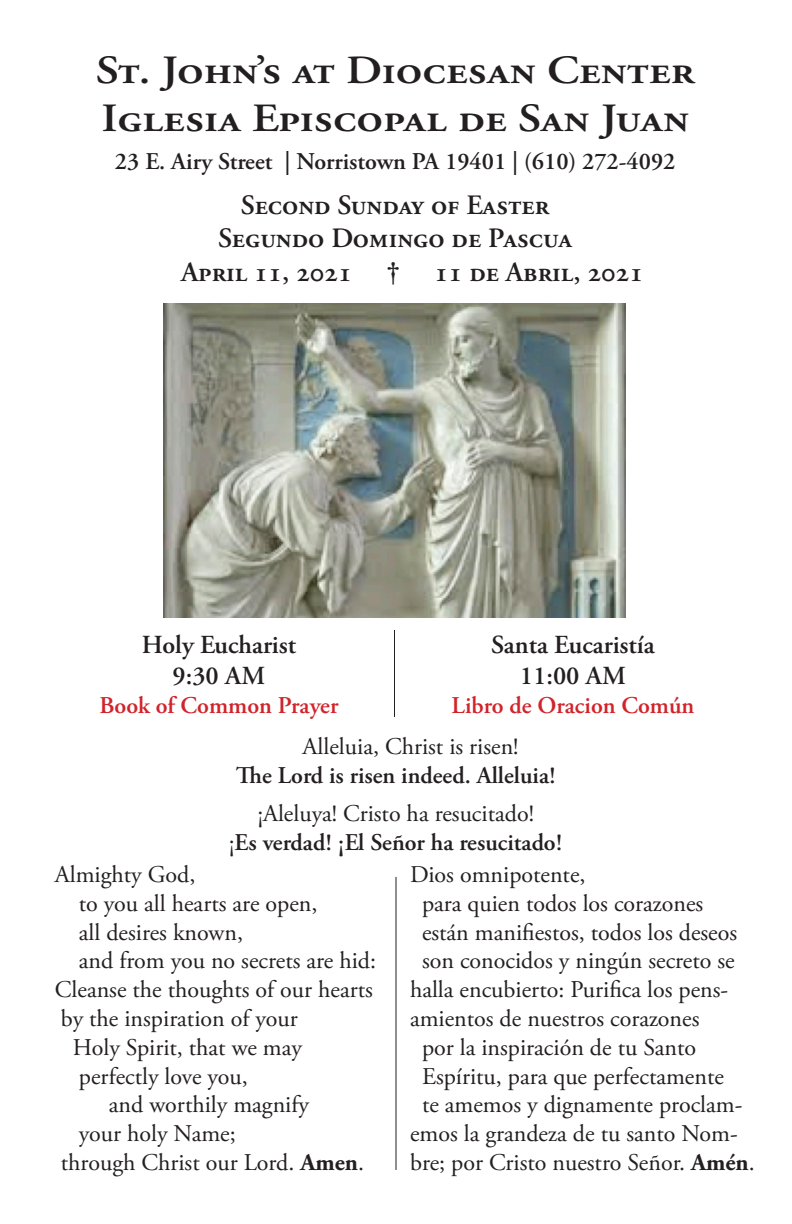
<style>
.page{position:relative;width:792px;height:1224px;background:#fff}
.page>*{position:absolute;margin:0;border:0;box-sizing:border-box;transform-origin:0 0}
.t1{font:600 40px/48px "Adobe Garamond Pro";color:#231f20;scale:1.15 1}
.Chapter_Small_Caps{font:600 28px "Adobe Garamond Pro";color:#231f20}
.Heading_13pt{font:600 26px/31.2px "Adobe Garamond Pro";color:#231f20;text-align:center}
.t2{font:24px "Adobe Garamond Pro";color:#231f20}
.t3{font:600 24px/28.8px "Adobe Garamond Pro";color:#231f20}
.Heading_13pt-2{font:600 24px "Adobe Garamond Pro";color:#d1232a}
.s1{font-weight:400}
.s2{font-weight:700}
</style>
<div class="page">
<hr style="left:396px;top:877px;width:1px;height:293px;background:#231f20">
<hr style="left:394px;top:630px;width:1px;height:87px;background:#231f20">
<img style="left:163px;top:303px;width:462px;height:315px">
<h1 class="t1" style="left:96px;top:47px;width:522px">St. John’s at Diocesan Center<br>Iglesia Episcopal de San Juan</h1>
<p class="t3" style="left:115px;top:147px;width:562px">23 E. Airy Street | Norristown PA 19401 | (610) 272-4092</p>
<p class="Chapter_Small_Caps" style="left:241px;top:189px;width:310px">Second Sunday of Easter</p>
<p class="Chapter_Small_Caps" style="left:218px;top:222px;width:356px">Segundo Domingo de Pascua</p>
<p class="Chapter_Small_Caps" style="left:181px;top:256px;width:464px">April 11, 2021 † 11 de Abril, 2021</p>
<p class="Heading_13pt" style="left:142px;top:629px;width:156px">Holy Eucharist<br>9:30 AM</p>
<p class="Heading_13pt-2" style="left:100px;top:692px;width:241px">Book of Common Prayer</p>
<p class="Heading_13pt" style="left:491px;top:629px;width:166px">Santa Eucaristía<br>11:00 AM</p>
<p class="Heading_13pt-2" style="left:452px;top:691px;width:244px">Libro de Oracion Común</p>
<p class="t3" style="left:236px;top:732px;width:321px;text-indent:67px"><span class="s1">Alleluia, Christ is risen!<br></span>The Lord is risen indeed. Alleluia!</p>
<p class="t3" style="left:229px;top:799px;width:335px;text-align:center"><span class="s1">¡Aleluya! Cristo ha resucitado!<br>¡</span>Es verdad! ¡El Señor ha resucitado!</p>
<p class="t2" style="left:410px;top:860px;width:177px">Dios omnipotente,</p>
<p class="t2" style="left:422px;top:889px;width:283px">para quien todos los corazones</p>
<p class="t2" style="left:422px;top:918px;width:317px">están manifiestos, todos los deseos</p>
<p class="t2" style="left:422px;top:946px;width:314px">son conocidos y ningún secreto se</p>
<p class="t2" style="left:410px;top:975px;width:320px">halla encubierto: Purifica los pens-</p>
<p class="t2" style="left:410px;top:1004px;width:291px">amientos de nuestros corazones</p>
<p class="t2" style="left:422px;top:1033px;width:276px">por la inspiración de tu Santo</p>
<p class="t2" style="left:422px;top:1062px;width:303px">Espíritu, para que perfectamente</p>
<p class="t2" style="left:422px;top:1090px;width:322px">te amemos y dignamente proclam-</p>
<p class="t2" style="left:410px;top:1119px;width:329px">emos la grandeza de tu santo Nom-</p>
<p class="t2" style="left:410px;top:1148px;width:346px">bre; por Cristo nuestro Señor. <span class="s2">Amén</span>.</p>
<p class="t2" style="left:55px;top:860px;width:142px">Almighty God,</p>
<p class="t2" style="left:79px;top:889px;width:240px">to you all hearts are open,</p>
<p class="t2" style="left:79px;top:918px;width:166px">all desires known,</p>
<p class="t2" style="left:79px;top:946px;width:299px">and from you no secrets are hid:</p>
<p class="t2" style="left:55px;top:975px;width:320px">Cleanse the thoughts of our hearts</p>
<p class="t2" style="left:61px;top:1004px;width:238px">by the inspiration of your</p>
<p class="t2" style="left:73px;top:1033px;width:231px">Holy Spirit, that we may</p>
<p class="t2" style="left:79px;top:1062px;width:170px">perfectly love you,</p>
<p class="t2" style="left:109px;top:1090px;width:202px">and worthily magnify</p>
<p class="t2" style="left:79px;top:1119px;width:158px">your holy Name;</p>
<p class="t2" style="left:61px;top:1148px;width:305px">through Christ our Lord. <span class="s2">Amen</span>.</p>
</div>
